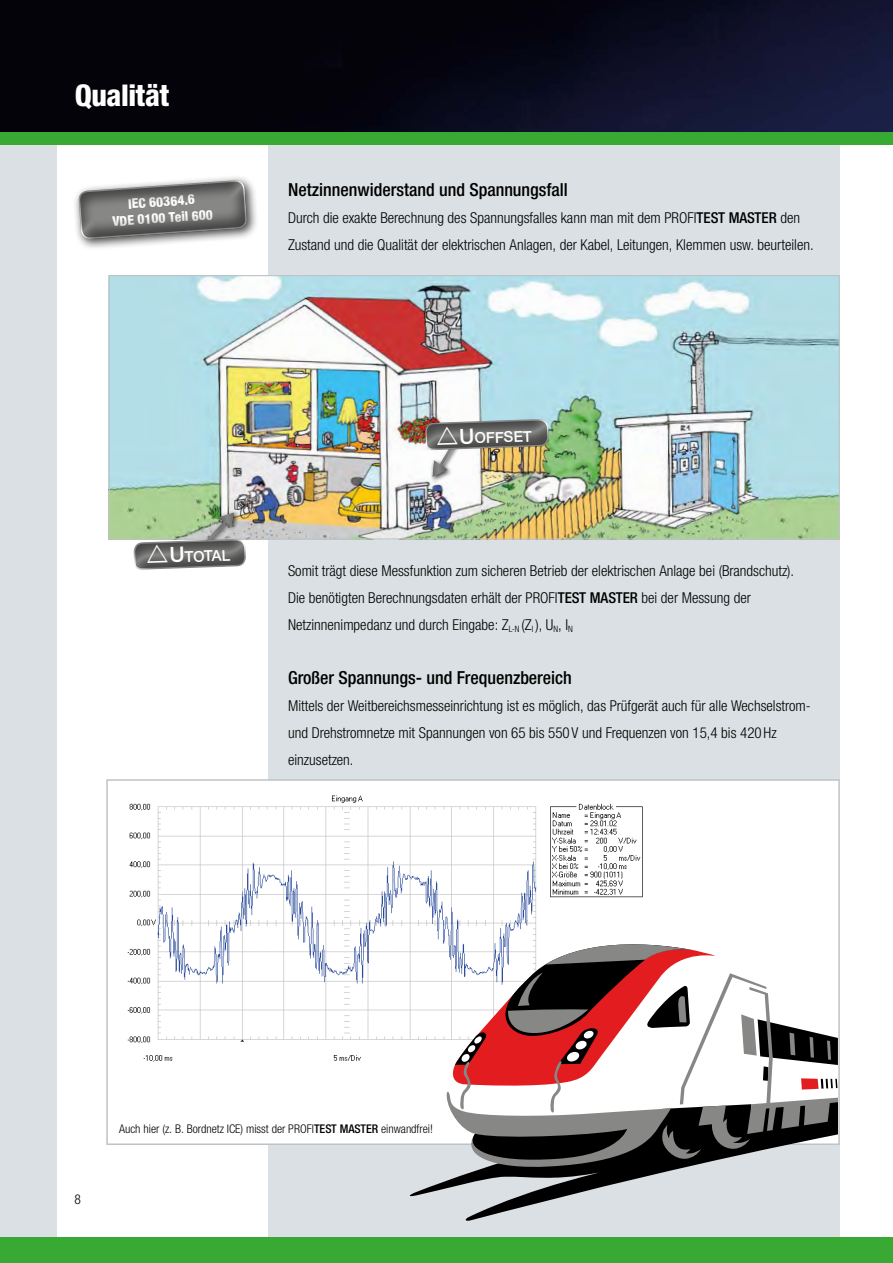
<style>
.page{position:relative;width:893px;height:1263px;background:#fff}
.page>*{position:absolute;margin:0;border:0;box-sizing:border-box;transform-origin:0 0}
.t1{font:800 condensed 30px "Helvetica Neue LTW1 G";letter-spacing:-.015em;color:#fff}
.t2{font:500 condensed 18px "Helvetica Neue LTW1 G";color:#000}
.t3{font:300 condensed 15px/27px "Helvetica Neue LTW1 G";color:#000}
.t4{font:500 15px "Helvetica Neue LTW1 G";color:#fff}
.t5{font:800 condensed 13.5px/16.5px "Helvetica Neue LTW1 G";color:#fff;text-align:center}
.t6{font:300 condensed 13.5px "Helvetica Neue LTW1 G";color:#000}
.t7{font:300 condensed 12px "Helvetica Neue LTW1 G";color:#000}
.s1{font-weight:500}
.s2{font-size:21px}
</style>
<div class="page">
<div style="left:268px;top:111px;width:572px;height:1137px;background:#dae0e3"></div>
<img style="left:111px;top:277px;width:727px;height:260px">
<div style="left:73px;top:174px;width:186px;height:77px;background:#000;opacity:.75"></div>
<svg style="left:76px;top:177px;width:173px;height:63px;background:#8b8b8a"></svg>
<div style="left:107px;top:780px;width:732px;height:364px;background:#fff"></div>
<img style="left:127px;top:795px;width:516px;height:267px">
<svg style="left:405px;top:1143px;width:272px;height:78px"></svg>
<svg style="left:446px;top:936px;width:392px;height:233px"></svg>
<div style="left:0;top:106px;width:56px;height:1137px;background:#dae0e3"></div>
<div style="left:0;top:106px;width:893px;height:39px;background:#38aa34"></div>
<img style="left:0;top:0;width:893px;height:132px">
<div style="left:0;top:1237px;width:893px;height:26px;background:#38aa34"></div>
<svg style="left:131px;top:506px;width:116px;height:64px;background:#94a08a"></svg>
<img style="left:422px;top:418px;width:127px;height:65px">
<h1 class="t1" style="left:75px;top:77px;width:96px">Qualität</h1>
<p class="t5" style="left:111px;top:197px;width:102px;rotate:-4deg">IEC 60364.6<br>VDE 0100 Teil 600</p>
<p class="t2" style="left:288px;top:179px;width:281px">Netzinnenwiderstand und Spannungsfall</p>
<p class="t3" style="left:288px;top:205px;width:527px">Durch die exakte Berechnung des Spannungsfalles kann man mit dem PROFI<span class="s1">TEST MASTER</span> den<br>Zustand und die Qualität der elektrischen Anlagen, der Kabel, Leitungen, Klemmen usw. beurteilen.</p>
<p class="t4" style="left:169px;top:548px;width:62px;rotate:-2deg"><span class="s2">U</span>TOTAL</p>
<p class="t4" style="left:459px;top:429px;width:74px;rotate:-2deg"><span class="s2">U</span>OFFSET</p>
<p class="t3" style="left:288px;top:557px;width:508px">Somit trägt diese Messfunktion zum sicheren Betrieb der elektrischen Anlage bei (Brandschutz).<br>Die benötigten Berechnungsdaten erhält der PROFI<span class="s1">TEST MASTER</span> bei der Messung der<br>Netzinnenimpedanz und durch Eingabe: Z<sub>L-N</sub> (Z<sub>I</sub> ), U<sub>N</sub>, I<sub>N</sub></p>
<p class="t2" style="left:288px;top:667px;width:285px">Großer Spannungs- und Frequenzbereich</p>
<p class="t3" style="left:288px;top:692px;width:524px">Mittels der Weitbereichsmesseinrichtung ist es möglich, das Prüfgerät auch für alle Wechselstrom&shy;und Drehstromnetze mit Spannungen von 65 bis 550 V und Frequenzen von 15,4 bis 420Hz einzusetzen.</p>
<p class="t6" style="left:74px;top:1191px;width:8px">8</p>
<p class="t7" style="left:119px;top:1122px;width:315px">Auch hier (z. B. Bordnetz ICE) misst der PROFI<span class="s1">TEST MASTER</span> einwandfrei!</p>
</div>
